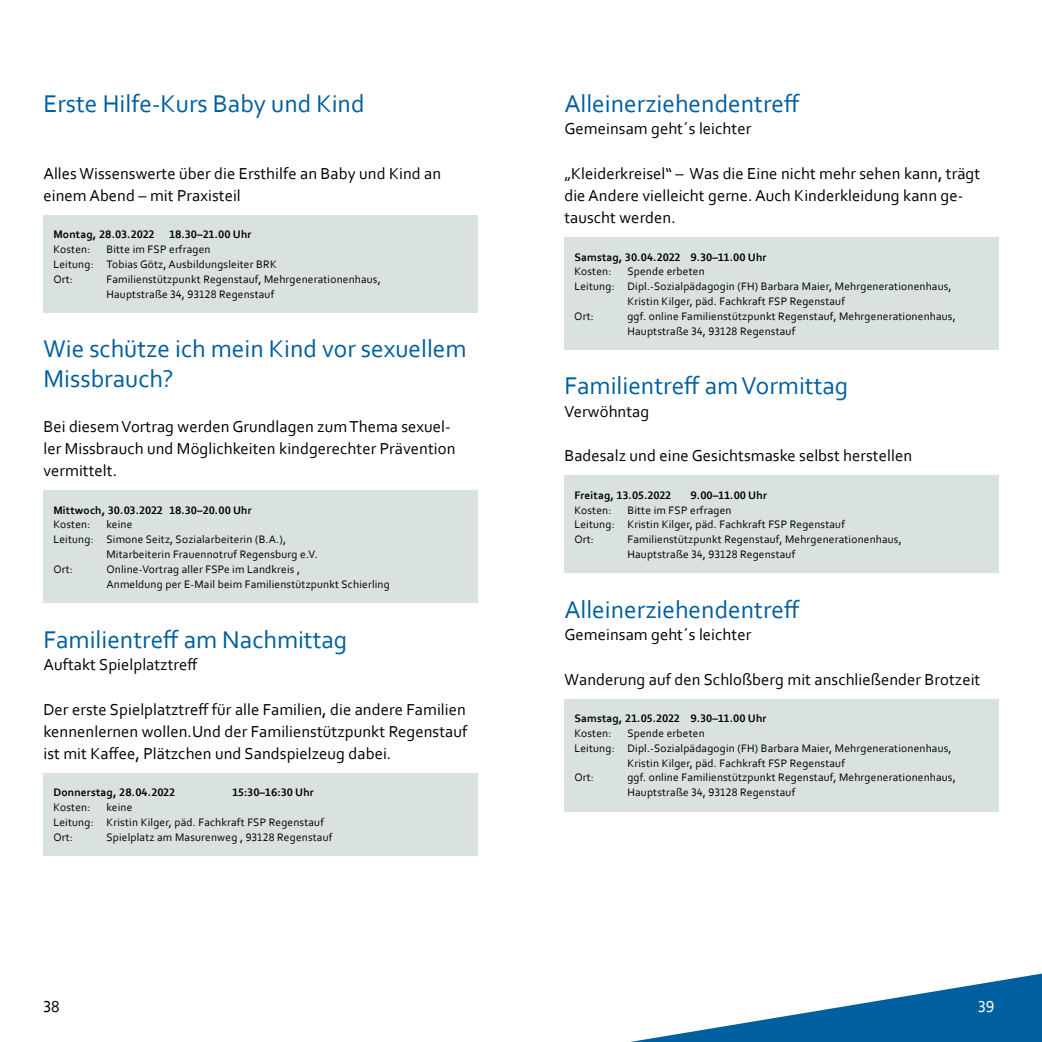
<style>
.page{position:relative;width:1042px;height:1042px;background:#fff}
.page>*{position:absolute;margin:0;border:0;box-sizing:border-box;transform-origin:0 0}
.t1{font:25.38px/29.8px "Corbel";color:#005f9f}
.t2{font:16.62px/22.4px "Corbel";letter-spacing:.005em;color:#000}
.t3{font:16.62px "Corbel";color:#fff}
.t4{font:11.38px/14.9px "Corbel";letter-spacing:.015em;color:#000}
.t5{font:700 11.38px "Corbel";letter-spacing:.015em;color:#000}
</style>
<div class="page">
<div style="left:43px;top:215px;width:434px;height:86px;background:#d9e2df"></div>
<div style="left:43px;top:274px;width:434px;height:39px;background:#d9e2df"></div>
<div style="left:43px;top:490px;width:434px;height:71px;background:#d9e2df"></div>
<div style="left:43px;top:535px;width:434px;height:56px;background:#d9e2df"></div>
<div style="left:43px;top:564px;width:434px;height:39px;background:#d9e2df"></div>
<div style="left:43px;top:773px;width:434px;height:83px;background:#d9e2df"></div>
<div style="left:564px;top:237px;width:434px;height:101px;background:#d9e2df"></div>
<div style="left:564px;top:312px;width:434px;height:38px;background:#d9e2df"></div>
<div style="left:564px;top:475px;width:434px;height:86px;background:#d9e2df"></div>
<div style="left:564px;top:535px;width:434px;height:38px;background:#d9e2df"></div>
<div style="left:564px;top:698px;width:434px;height:71px;background:#d9e2df"></div>
<div style="left:564px;top:743px;width:434px;height:56px;background:#d9e2df"></div>
<div style="left:564px;top:773px;width:434px;height:38px;background:#d9e2df"></div>
<svg style="left:630px;top:973px;width:412px;height:69px"></svg>
<h1 class="t1" style="left:43px;top:88px;width:323px">Erste Hilfe-Kurs Baby und Kind</h1>
<h2 class="t2" style="left:43px;top:161px;width:399px">Alles Wissenswerte über die Ersthilfe an Baby und Kind an einem Abend – mit Praxisteil</h2>
<p class="t5" style="left:53px;top:227px;width:103px">Montag, 28.03.2022</p>
<p class="t5" style="left:169px;top:227px;width:84px">18.30–21.00 Uhr</p>
<p class="t4" style="left:53px;top:241px;width:39px">Kosten:</p>
<p class="t4" style="left:53px;top:241px;width:225px;text-indent:53px">Bitte im FSP erfragen<br>Leitung: Tobias Götz, Ausbildungsleiter BRK<br>Ort:</p>
<p class="t4" style="left:106px;top:271px;width:276px">Familienstützpunkt Regenstauf, Mehrgenerationenhaus,<br>Hauptstraße 34, 93128 Regenstauf</p>
<h1 class="t1" style="left:43px;top:333px;width:425px">Wie schütze ich mein Kind vor sexuellem<br>Missbrauch?</h1>
<h2 class="t2" style="left:43px;top:414px;width:414px">Bei diesem Vortrag werden Grundlagen zum Thema sexuel&shy;ler Missbrauch und Möglichkeiten kindgerechter Prävention vermittelt.</h2>
<p class="t5" style="left:53px;top:503px;width:200px">Mittwoch, 30.03.2022 18.30–20.00 Uhr</p>
<p class="t4" style="left:53px;top:517px;width:39px">Kosten:</p>
<p class="t4" style="left:106px;top:517px;width:28px">keine</p>
<p class="t4" style="left:53px;top:532px;width:234px">Leitung: Simone Seitz, Sozialarbeiterin (B.A.),</p>
<p class="t4" style="left:106px;top:547px;width:213px">Mitarbeiterin Frauennotruf Regensburg e.V.</p>
<p class="t4" style="left:53px;top:561px;width:21px">Ort:</p>
<p class="t4" style="left:106px;top:561px;width:285px">Online-Vortrag aller FSPe im Landkreis ,<br>Anmeldung per E-Mail beim Familienstützpunkt Schierling</p>
<h1 class="t1" style="left:43px;top:623px;width:305px">Familientreff am Nachmittag</h1>
<h2 class="t2" style="left:43px;top:653px;width:156px">Auftakt Spielplatztreff</h2>
<h2 class="t2" style="left:43px;top:697px;width:425px;text-align:justify">Der erste Spielplatztreff für alle Familien, die andere Familien kennenlernen wollen.Und der Familienstützpunkt Regenstauf ist mit Kaffee, Plätzchen und Sandspielzeug dabei.</h2>
<p class="t5" style="left:53px;top:785px;width:123px">Donnerstag, 28.04.2022</p>
<p class="t5" style="left:232px;top:785px;width:83px">15:30–16:30 Uhr</p>
<p class="t4" style="left:53px;top:800px;width:39px">Kosten:</p>
<p class="t4" style="left:53px;top:800px;width:272px;text-indent:53px">keine<br>Leitung: Kristin Kilger, päd. Fachkraft FSP Regenstauf<br>Ort:</p>
<p class="t4" style="left:106px;top:829px;width:227px">Spielplatz am Masurenweg , 93128 Regenstauf</p>
<h1 class="t1" style="left:564px;top:88px;width:237px">Alleinerziehendentreff</h1>
<h2 class="t2" style="left:564px;top:117px;width:188px">Gemeinsam geht´s leichter</h2>
<h2 class="t2" style="left:564px;top:161px;width:417px">„Kleiderkreisel“ – Was die Eine nicht mehr sehen kann, trägt die Andere vielleicht gerne. Auch Kinderkleidung kann ge&shy;tauscht werden.</h2>
<p class="t5" style="left:574px;top:250px;width:194px">Samstag, 30.04.2022 9.30–11.00 Uhr</p>
<p class="t4" style="left:574px;top:264px;width:39px">Kosten:</p>
<p class="t4" style="left:627px;top:264px;width:79px">Spende erbeten</p>
<p class="t4" style="left:574px;top:279px;width:379px">Leitung: Dipl.-Sozialpädagogin (FH) Barbara Maier, Mehrgenerationenhaus,</p>
<p class="t4" style="left:627px;top:294px;width:219px">Kristin Kilger, päd. Fachkraft FSP Regenstauf</p>
<p class="t4" style="left:574px;top:308px;width:21px">Ort:</p>
<p class="t4" style="left:627px;top:308px;width:330px">ggf. online Familienstützpunkt Regenstauf, Mehrgenerationenhaus,<br>Hauptstraße 34, 93128 Regenstauf</p>
<h1 class="t1" style="left:564px;top:370px;width:285px">Familientreff am Vormittag</h1>
<h2 class="t2" style="left:564px;top:400px;width:86px">Verwöhntag</h2>
<h2 class="t2" style="left:564px;top:444px;width:349px">Badesalz und eine Gesichtsmaske selbst herstellen</h2>
<p class="t5" style="left:574px;top:488px;width:98px">Freitag, 13.05.2022</p>
<p class="t5" style="left:690px;top:488px;width:78px">9.00–11.00 Uhr</p>
<p class="t4" style="left:574px;top:502px;width:39px">Kosten:</p>
<p class="t4" style="left:574px;top:502px;width:272px;text-indent:53px">Bitte im FSP erfragen<br>Leitung: Kristin Kilger, päd. Fachkraft FSP Regenstauf<br>Ort:</p>
<p class="t4" style="left:627px;top:532px;width:276px">Familienstützpunkt Regenstauf, Mehrgenerationenhaus,<br>Hauptstraße 34, 93128 Regenstauf</p>
<h1 class="t1" style="left:564px;top:594px;width:237px">Alleinerziehendentreff</h1>
<h2 class="t2" style="left:564px;top:623px;width:188px">Gemeinsam geht´s leichter</h2>
<h2 class="t2" style="left:564px;top:667px;width:417px">Wanderung auf den Schloßberg mit anschließender Brotzeit</h2>
<p class="t5" style="left:574px;top:711px;width:194px">Samstag, 21.05.2022 9.30–11.00 Uhr</p>
<p class="t4" style="left:574px;top:725px;width:39px">Kosten:</p>
<p class="t4" style="left:627px;top:725px;width:79px">Spende erbeten</p>
<p class="t4" style="left:574px;top:740px;width:379px">Leitung: Dipl.-Sozialpädagogin (FH) Barbara Maier, Mehrgenerationenhaus,</p>
<p class="t4" style="left:627px;top:755px;width:219px">Kristin Kilger, päd. Fachkraft FSP Regenstauf</p>
<p class="t4" style="left:574px;top:770px;width:21px">Ort:</p>
<p class="t4" style="left:627px;top:770px;width:330px">ggf. online Familienstützpunkt Regenstauf, Mehrgenerationenhaus,<br>Hauptstraße 34, 93128 Regenstauf</p>
<h2 class="t2" style="left:43px;top:995px;width:18px">38</h2>
<h2 class="t3" style="left:978px;top:996px;width:18px">39</h2>
</div>
